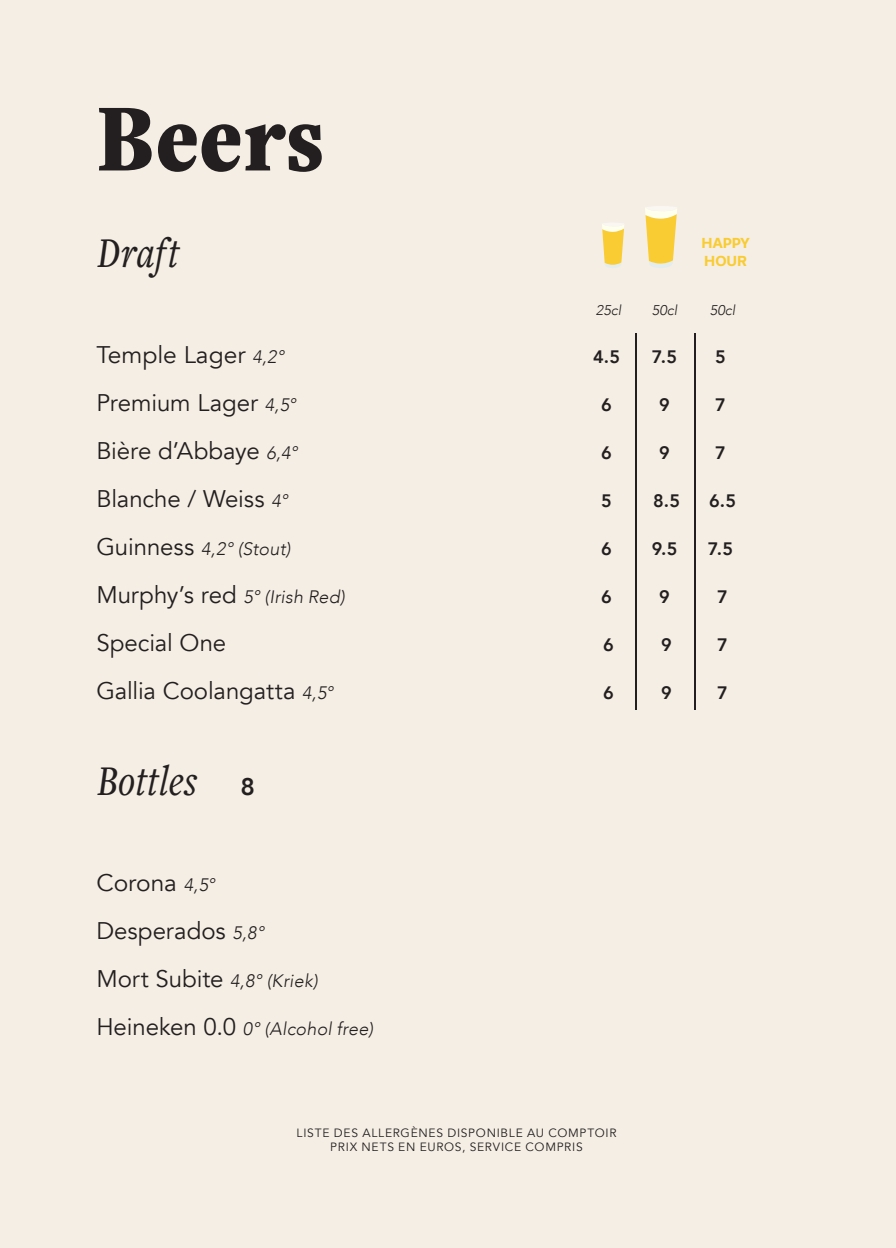
<style>
.page{position:relative;width:896px;height:1248px;background:#fff}
.page>*{position:absolute;margin:0;border:0;box-sizing:border-box;transform-origin:0 0}
.t1{font:900 100px "Freight Text Cmp Pro";color:#231f20}
.t2{font:italic 44px "Freight Text Cmp Pro";color:#231f20}
.Plat___boisson{font:24px "Avenir";letter-spacing:-.005em;color:#231f20}
.Plat___boisson-2{font:italic 300 18px "Avenir";letter-spacing:.015em;color:#231f20}
.Plat___boisson-3{font:800 18px "Avenir";color:#231f20}
.t3{font:700 14.6px "Runda";color:#f9cc33}
.t4{font:italic 300 14px "Avenir";color:#231f20}
.Plat___boisson-4{font:12px/14.4px "Avenir";letter-spacing:.06em;color:#231f20;text-align:center}
.s1{font-weight:300;font-style:italic;font-size:18px}
.s2{font-weight:400;font-style:normal;font-size:24px}
.s3{font-family:"Avenir";font-weight:800;font-style:normal;font-size:24px}
</style>
<div class="page">
<div style="left:0;top:0;width:896px;height:1247px;background:#f5eee4"></div>
<hr style="left:635px;top:333px;width:1px;height:377px;background:#231f20">
<hr style="left:694px;top:333px;width:1px;height:377px;background:#231f20">
<svg style="left:602px;top:223px;width:22px;height:45px"></svg>
<svg style="left:645px;top:206px;width:32px;height:62px"></svg>
<p class="t1" style="left:96px;top:75px;width:230px">Beers</p>
<p class="t2" style="left:96px;top:225px;width:84px">Draft</p>
<p class="t3" style="left:701px;top:234px;width:50px">HAPPY</p>
<p class="t3" style="left:704px;top:252px;width:44px">HOUR</p>
<p class="t4" style="left:596px;top:301px;width:27px">25cl</p>
<p class="t4" style="left:652px;top:301px;width:27px">50cl</p>
<p class="t4" style="left:710px;top:301px;width:27px">50cl</p>
<p class="Plat___boisson" style="left:96px;top:340px;width:190px">Temple Lager <span class="s1">4,2°</span></p>
<p class="Plat___boisson-3" style="left:593px;top:342px;width:29px">4.5</p>
<p class="Plat___boisson-3" style="left:652px;top:342px;width:27px">7.5</p>
<p class="Plat___boisson-3" style="left:715px;top:342px;width:12px">5</p>
<p class="Plat___boisson" style="left:96px;top:388px;width:201px">Premium Lager <span class="s1">4,5°</span></p>
<p class="Plat___boisson-3" style="left:601px;top:390px;width:12px">6</p>
<p class="Plat___boisson-3" style="left:659px;top:390px;width:12px">9</p>
<p class="Plat___boisson-3" style="left:715px;top:390px;width:12px">7</p>
<p class="Plat___boisson" style="left:96px;top:436px;width:203px">Bière d’Abbaye <span class="s1">6,4°</span></p>
<p class="Plat___boisson-3" style="left:601px;top:438px;width:12px">6</p>
<p class="Plat___boisson-3" style="left:659px;top:438px;width:12px">9</p>
<p class="Plat___boisson-3" style="left:715px;top:438px;width:12px">7</p>
<p class="Plat___boisson" style="left:96px;top:484px;width:193px">Blanche / Weiss <span class="s1">4°</span></p>
<p class="Plat___boisson-3" style="left:601px;top:486px;width:12px">5</p>
<p class="Plat___boisson-3" style="left:653px;top:486px;width:28px">8.5</p>
<p class="Plat___boisson-3" style="left:709px;top:486px;width:28px">6.5</p>
<p class="Plat___boisson-2" style="left:96px;top:538px;width:196px"><span class="s2">Guinness</span> 4,2° (Stout)</p>
<p class="Plat___boisson-3" style="left:601px;top:534px;width:12px">6</p>
<p class="Plat___boisson-3" style="left:651px;top:534px;width:27px">9.5</p>
<p class="Plat___boisson-3" style="left:708px;top:534px;width:27px">7.5</p>
<p class="Plat___boisson-2" style="left:96px;top:586px;width:250px"><span class="s2">Murphy’s red</span> 5° (Irish Red)</p>
<p class="Plat___boisson-3" style="left:601px;top:582px;width:12px">6</p>
<p class="Plat___boisson-3" style="left:659px;top:582px;width:12px">9</p>
<p class="Plat___boisson-3" style="left:717px;top:582px;width:12px">7</p>
<p class="Plat___boisson" style="left:96px;top:628px;width:131px">Special One</p>
<p class="Plat___boisson-3" style="left:603px;top:630px;width:12px">6</p>
<p class="Plat___boisson-3" style="left:661px;top:630px;width:12px">9</p>
<p class="Plat___boisson-3" style="left:717px;top:630px;width:12px">7</p>
<p class="Plat___boisson" style="left:96px;top:676px;width:239px">Gallia Coolangatta <span class="s1">4,5°</span></p>
<p class="Plat___boisson-3" style="left:603px;top:678px;width:12px">6</p>
<p class="Plat___boisson-3" style="left:661px;top:678px;width:12px">9</p>
<p class="Plat___boisson-3" style="left:717px;top:678px;width:12px">7</p>
<p class="t2" style="left:96px;top:753px;width:160px">Bottles <span class="s3">8</span></p>
<p class="Plat___boisson" style="left:96px;top:868px;width:120px">Corona <span class="s1">4,5°</span></p>
<p class="Plat___boisson" style="left:96px;top:916px;width:169px">Desperados <span class="s1">5,8°</span></p>
<p class="Plat___boisson-2" style="left:96px;top:970px;width:223px"><span class="s2">Mort Subite</span> 4,8° (Kriek)</p>
<p class="Plat___boisson-2" style="left:96px;top:1018px;width:278px"><span class="s2">Heineken 0.0</span> 0° (Alcohol free)</p>
<p class="Plat___boisson-4" style="left:296px;top:1125px;width:321px">LISTE DES ALLERGÈNES DISPONIBLE AU COMPTOIR<br>PRIX NETS EN EUROS, SERVICE COMPRIS</p>
</div>
